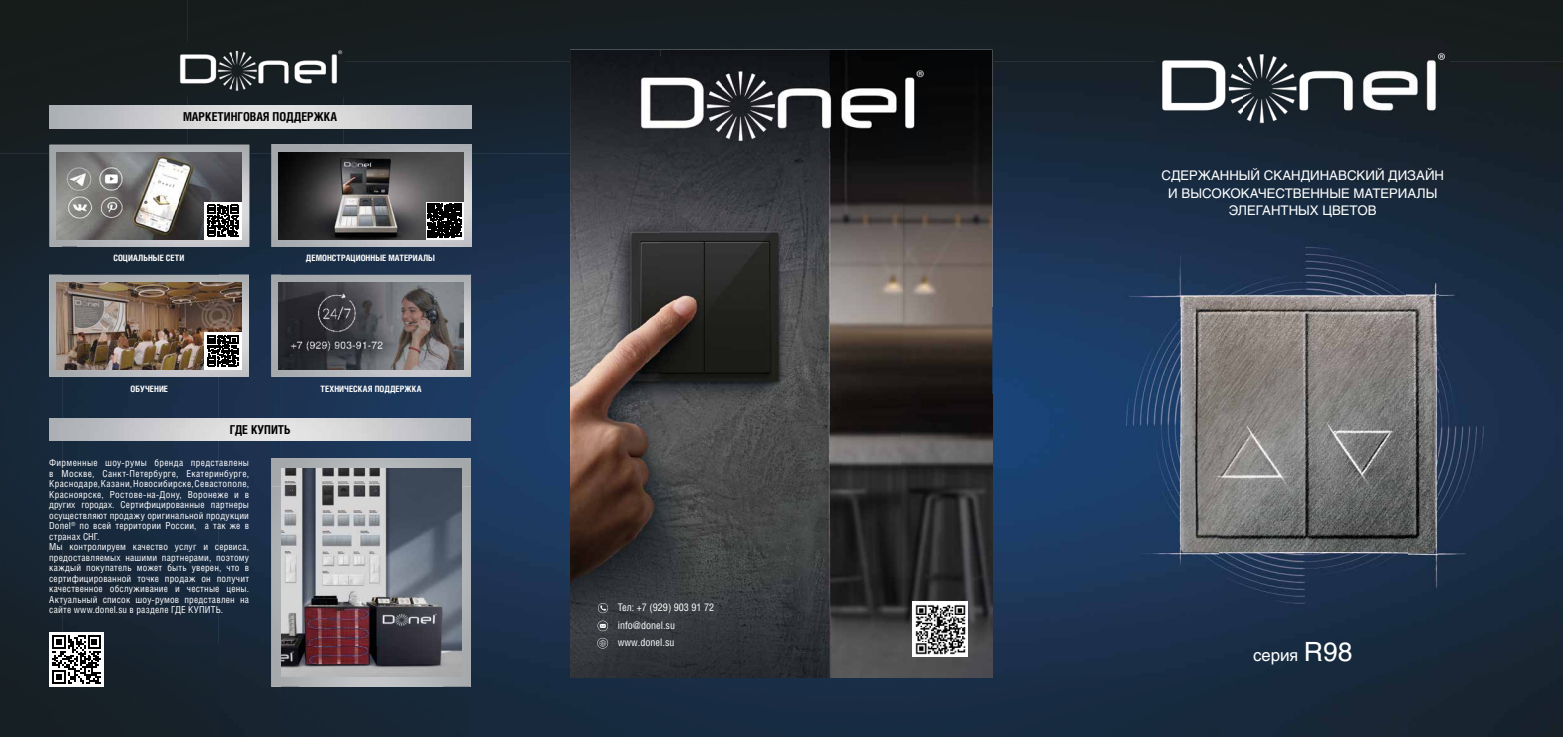
<style>
.page{position:relative;width:1563px;height:737px;background:#fff}
.page>*{position:absolute;margin:0;border:0;box-sizing:border-box;transform-origin:0 0}
.t1{font:16.62px "Helios C";color:#fff}
.t2{font:13.12px/17.5px "Helios C";color:#fff;text-align:center}
.t3{font:700 12.25px "Helios Cond C";color:#000}
.t4{font:10.5px/17.5px "Helios Cond C";color:#fff}
.t5{font:9.62px/10.5px "Helios Cond C";letter-spacing:.025em;color:#fff}
.t6{font:700 8.75px "Helios Cond C";letter-spacing:.005em;color:#fff}
.s1{font-size:26.25px}
</style>
<div class="page">
<div style="left:0;top:0;width:187px;height:153px;background:#171c1c"></div>
<div style="left:187px;top:0;width:1376px;height:61px;background:#171e20"></div>
<img style="left:344px;top:61px;width:226px;height:92px">
<img style="left:992px;top:61px;width:164px;height:246px">
<img style="left:1438px;top:61px;width:125px;height:676px">
<img style="left:187px;top:97px;width:157px;height:56px">
<img style="left:1156px;top:134px;width:250px;height:173px">
<img style="left:1406px;top:134px;width:32px;height:603px">
<img style="left:0;top:153px;width:62px;height:584px">
<img style="left:219px;top:153px;width:62px;height:584px">
<img style="left:469px;top:153px;width:101px;height:369px">
<div style="left:62px;top:247px;width:157px;height:28px;background:#172738"></div>
<div style="left:281px;top:247px;width:188px;height:28px;background:#1a2f49"></div>
<img style="left:992px;top:307px;width:227px;height:368px">
<img style="left:1219px;top:307px;width:188px;height:430px">
<img style="left:62px;top:376px;width:157px;height:361px">
<div style="left:281px;top:376px;width:188px;height:82px;background:#1c385a"></div>
<img style="left:469px;top:522px;width:124px;height:215px">
<div style="left:281px;top:686px;width:188px;height:51px;background:#172635"></div>
<div style="left:593px;top:675px;width:626px;height:62px;background:#172c42"></div>
<img style="left:570px;top:50px;width:90px;height:627px">
<img style="left:660px;top:50px;width:332px;height:31px">
<img style="left:902px;top:81px;width:90px;height:596px">
<img style="left:660px;top:151px;width:242px;height:526px">
<img style="left:1156px;top:40px;width:293px;height:94px">
<img style="left:634px;top:57px;width:294px;height:94px">
<img style="left:176px;top:43px;width:168px;height:54px">
<svg style="left:598px;top:603px;width:10px;height:10px"></svg>
<svg style="left:597px;top:620px;width:11px;height:11px"></svg>
<svg style="left:597px;top:638px;width:11px;height:10px"></svg>
<img style="left:913px;top:601px;width:54px;height:55px">
<img style="left:49px;top:106px;width:423px;height:22px">
<img style="left:49px;top:145px;width:200px;height:25px">
<img style="left:49px;top:170px;width:29px;height:77px">
<img style="left:221px;top:170px;width:28px;height:77px">
<img style="left:78px;top:239px;width:143px;height:8px">
<div style="left:49px;top:275px;width:200px;height:25px;background:#aaaeb1"></div>
<img style="left:49px;top:300px;width:29px;height:76px">
<img style="left:221px;top:300px;width:28px;height:76px">
<img style="left:78px;top:369px;width:143px;height:7px">
<img style="left:271px;top:275px;width:200px;height:25px">
<img style="left:271px;top:300px;width:29px;height:76px">
<img style="left:443px;top:300px;width:28px;height:76px">
<img style="left:300px;top:369px;width:143px;height:7px">
<img style="left:271px;top:145px;width:200px;height:102px">
<img style="left:56px;top:152px;width:185px;height:87px">
<img style="left:56px;top:282px;width:185px;height:87px">
<img style="left:278px;top:282px;width:185px;height:87px">
<img style="left:278px;top:152px;width:185px;height:87px">
<svg style="left:204px;top:202px;width:37px;height:37px"></svg>
<svg style="left:207px;top:205px;width:32px;height:31px"></svg>
<div style="left:426px;top:202px;width:37px;height:37px;background:#fff"></div>
<svg style="left:427px;top:203px;width:35px;height:35px"></svg>
<svg style="left:204px;top:332px;width:37px;height:37px"></svg>
<svg style="left:207px;top:335px;width:31px;height:31px"></svg>
<div style="left:49px;top:632px;width:55px;height:54px;background:#fff"></div>
<svg style="left:52px;top:635px;width:49px;height:49px"></svg>
<img style="left:49px;top:418px;width:422px;height:22px">
<img style="left:271px;top:458px;width:200px;height:28px">
<div style="left:271px;top:486px;width:29px;height:200px;background:#aaadb1"></div>
<div style="left:442px;top:486px;width:29px;height:200px;background:#acb0b2"></div>
<img style="left:281px;top:468px;width:181px;height:208px">
<p class="t3" style="left:183px;top:110px;width:156px">МАРКЕТИНГОВАЯ ПОДДЕРЖКА</p>
<p class="t6" style="left:113px;top:253px;width:73px">СОЦИАЛЬНЫЕ СЕТИ</p>
<p class="t6" style="left:306px;top:253px;width:131px">ДЕМОНСТРАЦИОННЫЕ МАТЕРИАЛЫ</p>
<p class="t6" style="left:131px;top:383px;width:39px">ОБУЧЕНИЕ</p>
<p class="t3" style="left:230px;top:422px;width:62px">ГДЕ КУПИТЬ</p>
<p class="t5" style="left:49px;top:457px;width:201px">Фирменные шоу-румы бренда представлены в Москве, Санкт-Петербурге, Екатеринбурге, Краснодаре, Казани, Новосибирске, Севастополе, Красноярске, Ростове-на-Дону, Воронеже и в других городах. Cертифицированные партнеры осуществляют продажу оригинальной продукции Donel<sup>®</sup> по всей территории России, а так же в странах СНГ.<br>Мы контролируем качество услуг и сервиса, предоставляемых нашими партнерами, поэтому каждый покупатель может быть уверен, что в сертифицированной точке продаж он получит качественное обслуживание и честные цены.<br>Актуальный список шоу-румов представлен на сай те www.donel.su в разделе ГДЕ КУПИТЬ.</p>
<p class="t6" style="left:320px;top:383px;width:102px">ТЕХНИЧЕСКАЯ ПОДДЕРЖКА</p>
<p class="t4" style="left:618px;top:598px;width:98px">Тел: +7 (929) 903 91 72 info@donel.su www.donel.su</p>
<h2 class="t2" style="left:1161px;top:167px;width:284px">СДЕРЖАННЫЙ СКАНДИНАВСКИЙ ДИЗАЙН<br>И ВЫСОКОКАЧЕСТВЕННЫЕ МАТЕРИАЛЫ<br>ЭЛЕГАНТНЫХ ЦВЕТОВ</h2>
<h1 class="t1" style="left:1253px;top:645px;width:101px">cерия <span class="s1">R98</span></h1>
</div>
